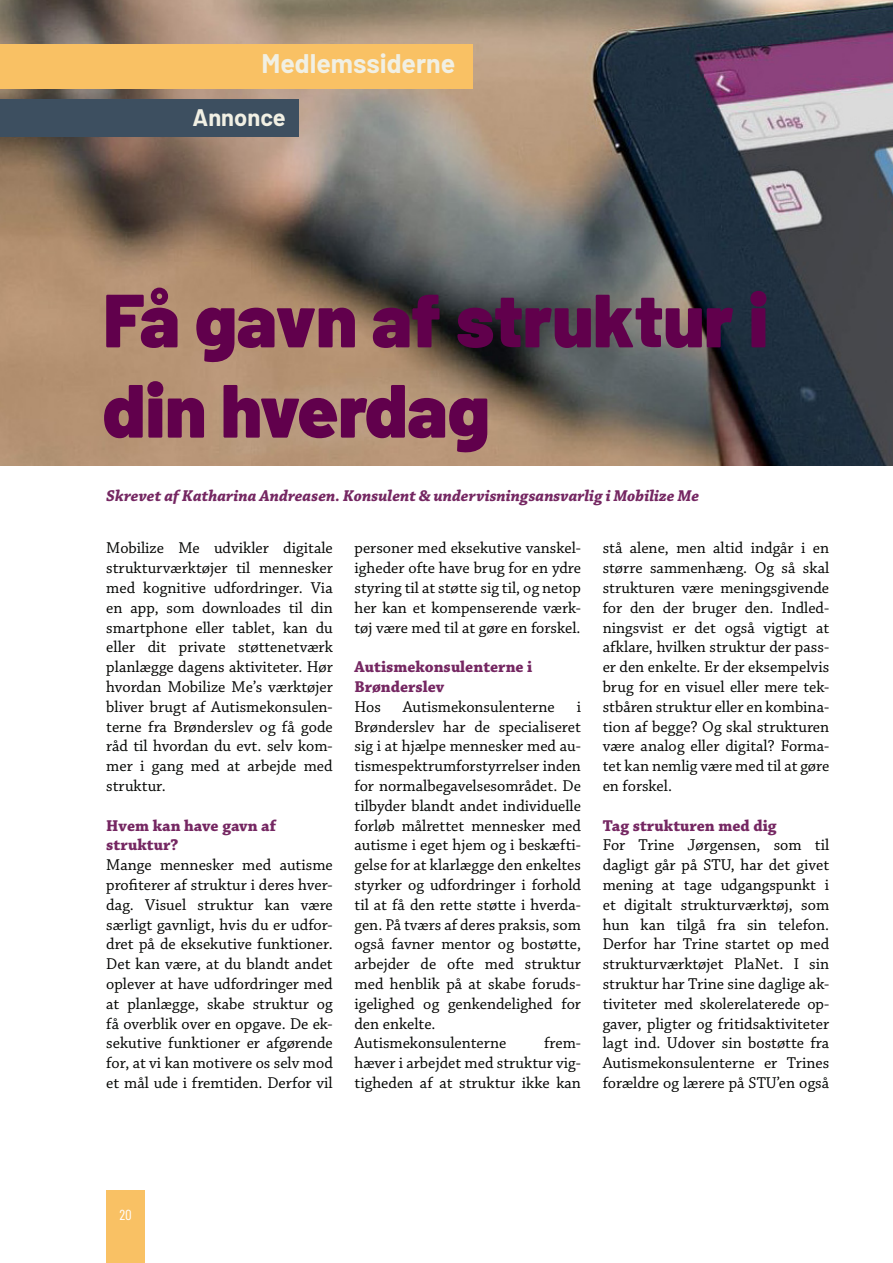
<style>
.page{position:relative;width:893px;height:1263px;background:#fff}
.page>*{position:absolute;margin:0;border:0;box-sizing:border-box;transform-origin:0 0}
.t1{font:900 75.15px/90.3px "Barlow";color:#61004c}
.t2{font:700 27px "Barlow";color:#f1f0e4}
.t3{font:700 24px "Barlow";color:#f1f0e4}
.t4{font:16.5px/19.8px "Chaparral Pro";color:#040503;text-align:justify}
.t5{font:700 16.5px/19.8px "Chaparral Pro";color:#752762}
.t6{font:italic 700 16.5px "Chaparral Pro";color:#752762}
.t7{font:14.55px "Barlow Condensed";color:#fff}
</style>
<div class="page">
<img style="left:0;top:0;width:893px;height:466px">
<div style="left:0;top:45px;width:472px;height:44px;background:#f9c164"></div>
<div style="left:0;top:99px;width:298px;height:37px;background:#3d4f60"></div>
<div style="left:106px;top:1191px;width:39px;height:72px;background:#f9c164"></div>
<p class="t2" style="left:261px;top:47px;width:195px">Medlemssiderne</p>
<p class="t3" style="left:192px;top:102px;width:95px">Annonce</p>
<p class="t1" style="left:103px;top:276px;width:667px">Få gavn af struktur i din hverdag</p>
<p class="t6" style="left:106px;top:486px;width:594px">Skrevet af Katharina Andreasen. Konsulent &amp; undervisningsansvarlig i Mobilize Me</p>
<p class="t4" style="left:106px;top:539px;width:228px">Mobilize Me udvikler digitale strukturværktøjer til mennesker med kognitive udfordringer. Via en app, som downloades til din smartphone eller tablet, kan du eller dit private støttenetværk planlægge dagens aktiviteter. Hør hvordan Mobilize Me’s værktøjer bliver brugt af Autismekonsulen&shy;terne fra Brønderslev og få gode råd til hvordan du evt. selv kom&shy;mer i gang med at arbejde med struktur.</p>
<p class="t5" style="left:106px;top:816px;width:171px">Hvem kan have gavn af struktur?</p>
<p class="t4" style="left:106px;top:856px;width:228px">Mange mennesker med autisme profiterer af struktur i deres hver&shy;dag. Visuel struktur kan være særligt gavnligt, hvis du er udfor&shy;dret på de eksekutive funktioner.<br>Det kan være, at du blandt andet oplever at have udfordringer med at planlægge, skabe struktur og få overblik over en opgave. De ek&shy;sekutive funktioner er afgørende for, at vi kan motivere os selv mod et mål ude i fremtiden. Derfor vil</p>
<p class="t4" style="left:354px;top:539px;width:228px">personer med eksekutive vanskel&shy;igheder ofte have brug for en ydre styring til at støtte sig til, og netop her kan et kompenserende værk&shy;tøj være med til at gøre en forskel.</p>
<p class="t5" style="left:354px;top:657px;width:179px">Autismekonsulenterne i<br>Brønderslev</p>
<p class="t4" style="left:354px;top:697px;width:28px">Hos</p>
<p class="t4" style="left:403px;top:697px;width:153px">Autismekonsulenterne</p>
<p class="t4" style="left:354px;top:697px;width:228px;text-indent:222px">i Brønderslev har de specialiseret sig i at hjælpe mennesker med au&shy;tismespektrumforstyrrelser inden for normalbegavelsesområdet. De tilbyder blandt andet individuelle forløb målrettet mennesker med autisme i eget hjem og i beskæfti&shy;gelse for at klarlægge den enkeltes styrker og udfordringer i forhold til at få den rette støtte i hverda&shy;gen. På tværs af deres praksis, som også favner mentor og bostøtte, arbejder de ofte med struktur med henblik på at skabe foruds&shy;igelighed og genkendelighed for den enkelte.</p>
<p class="t4" style="left:354px;top:1034px;width:153px">Autismekonsulenterne</p>
<p class="t4" style="left:354px;top:1034px;width:228px;text-indent:190px">frem&shy;hæver i arbejdet med struktur vig&shy;tigheden af at struktur ikke kan</p>
<p class="t4" style="left:603px;top:539px;width:228px">stå alene, men altid indgår i en større sammenhæng. Og så skal strukturen være meningsgivende for den der bruger den. Indled&shy;ningsvist er det også vigtigt at afklare, hvilken struktur der pass&shy;er den enkelte. Er der eksempelvis brug for en visuel eller mere tek&shy;stbåren struktur eller en kombina&shy;tion af begge? Og skal strukturen være analog eller digital? Forma&shy;tet kan nemlig være med til at gøre en forskel.</p>
<p class="t5" style="left:603px;top:816px;width:175px">Tag strukturen med dig</p>
<p class="t4" style="left:603px;top:836px;width:228px">For Trine Jørgensen, som til dagligt går på STU, har det givet mening at tage udgangspunkt i et digitalt strukturværktøj, som hun kan tilgå fra sin telefon.<br>Derfor har Trine startet op med strukturværktøjet PlaNet. I sin struktur har Trine sine daglige ak&shy;tiviteter med skolerelaterede op&shy;gaver, pligter og fritidsaktiviteter lagt ind. Udover sin bostøtte fra Autismekonsulenterne er Trines forældre og lærere på STU’en også</p>
<p class="t7" style="left:119px;top:1205px;width:13px">20</p>
</div>
